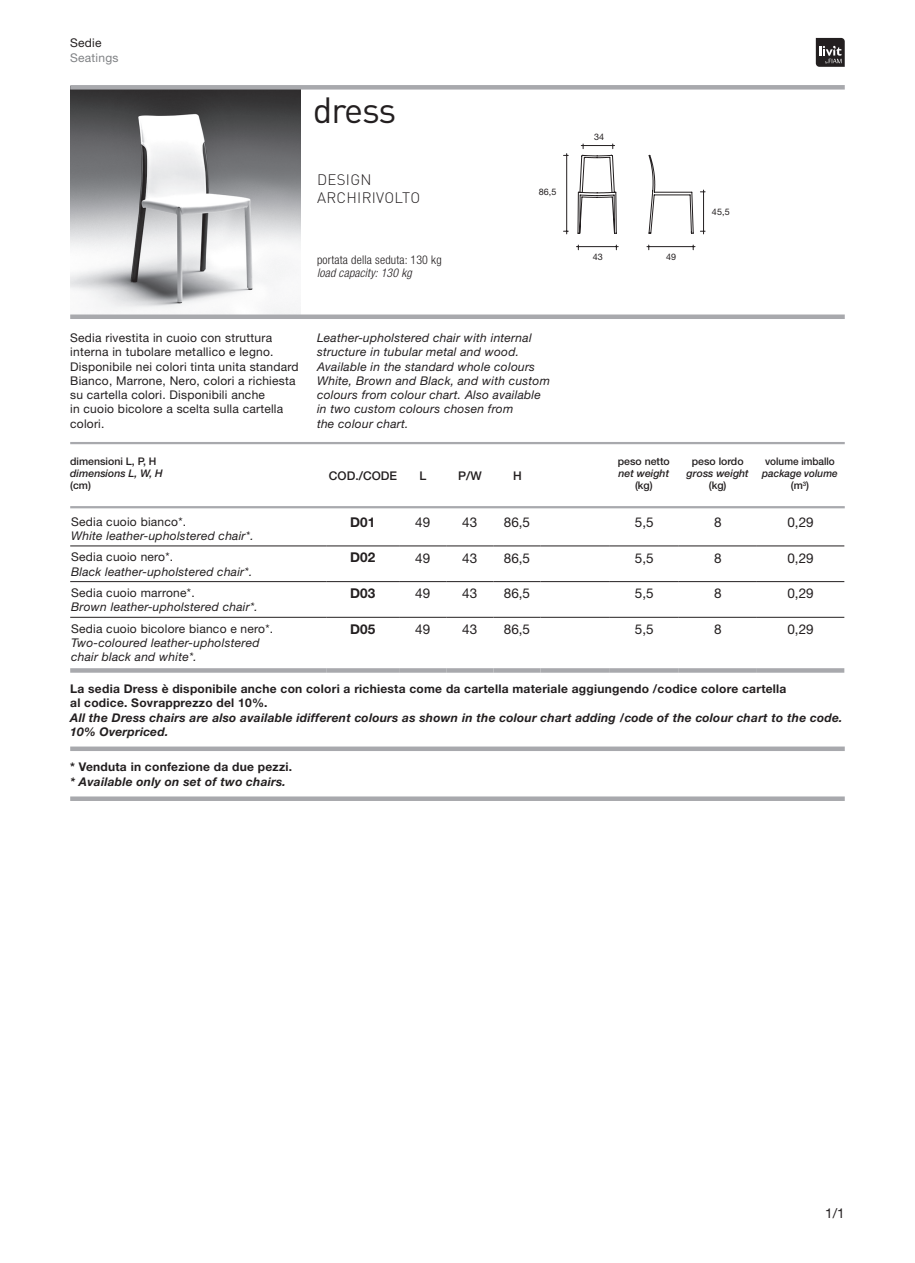
<style>
.page{position:relative;width:915px;height:1263px;background:#fff}
.page>*{position:absolute;margin:0;border:0;box-sizing:border-box;transform-origin:0 0}
.t1{font:36px "DIN";letter-spacing:-.04em;color:#231f20}
.t2{font:300 15px/18px "DIN";letter-spacing:.02em;color:#231f20}
.t3{font:13.5px "Helvetica Neue";color:#231f20}
.t4{font:700 13.5px "Helvetica Neue";color:#231f20}
.t5{font:italic 12px/14.2px "Helvetica Neue";letter-spacing:.02em;color:#231f20}
.t6{font:12px/14.2px "Helvetica Neue";letter-spacing:.02em;color:#231f20}
.t7{font:700 12px/14.2px "Helvetica Neue";letter-spacing:.02em;color:#231f20}
.t8{font:italic 700 12px/14.2px "Helvetica Neue";letter-spacing:.02em;color:#231f20}
.t9{font:300 condensed 12px "Helvetica Neue";letter-spacing:.015em;color:#231f20}
.t10{font:italic 300 condensed 12px "Helvetica Neue";letter-spacing:.015em;color:#231f20}
.t11{font:500 12px "Helvetica Neue";color:#231f20}
.t12{font:12px "Helvetica Neue";letter-spacing:.02em;color:#808285}
.t13{font:500 10.5px "Helvetica Neue";color:#231f20}
.t14{font:italic 500 10.5px "Helvetica Neue";color:#231f20}
.t15{font:italic 500 10.5px/12px "Helvetica Neue";color:#231f20;text-align:center;scale:.95 1}
.t16{font:500 10.5px "Helvetica Neue";color:#231f20;scale:.95 1}
.t17{font:9px "Helvetica Neue";letter-spacing:.01em;color:#231f20}
.s1{font-style:normal}
</style>
<div class="page">
<svg style="left:815px;top:38px;width:29px;height:29px"></svg>
<img style="left:70px;top:90px;width:230px;height:224px">
<div style="left:70px;top:85px;width:774px;height:5px;background:#a8a9ad"></div>
<div style="left:70px;top:314px;width:774px;height:5px;background:#a8a9ad"></div>
<hr style="left:70px;top:442px;width:774px;height:2px;background:#a8a9ad">
<hr style="left:70px;top:506px;width:774px;height:2px;background:#a8a9ad">
<hr style="left:70px;top:546px;width:256px;height:1px;background:#231f20">
<hr style="left:326px;top:546px;width:73px;height:1px;background:#231f20">
<hr style="left:540px;top:546px;width:69px;height:1px;background:#231f20">
<hr style="left:609px;top:546px;width:69px;height:1px;background:#231f20">
<hr style="left:678px;top:546px;width:78px;height:1px;background:#231f20">
<hr style="left:756px;top:546px;width:88px;height:1px;background:#231f20">
<hr style="left:70px;top:581px;width:256px;height:1px;background:#231f20">
<hr style="left:326px;top:581px;width:73px;height:1px;background:#231f20">
<hr style="left:540px;top:581px;width:69px;height:1px;background:#231f20">
<hr style="left:609px;top:581px;width:69px;height:1px;background:#231f20">
<hr style="left:678px;top:581px;width:78px;height:1px;background:#231f20">
<hr style="left:756px;top:581px;width:88px;height:1px;background:#231f20">
<hr style="left:70px;top:617px;width:256px;height:1px;background:#231f20">
<hr style="left:326px;top:617px;width:73px;height:1px;background:#231f20">
<hr style="left:540px;top:617px;width:69px;height:1px;background:#231f20">
<hr style="left:609px;top:617px;width:69px;height:1px;background:#231f20">
<hr style="left:678px;top:617px;width:78px;height:1px;background:#231f20">
<hr style="left:756px;top:617px;width:88px;height:1px;background:#231f20">
<div style="left:70px;top:668px;width:256px;height:5px;background:#a8a9ad"></div>
<div style="left:326px;top:668px;width:73px;height:5px;background:#a8a9ad"></div>
<div style="left:399px;top:668px;width:47px;height:5px;background:#a8a9ad"></div>
<div style="left:446px;top:668px;width:47px;height:5px;background:#a8a9ad"></div>
<div style="left:493px;top:668px;width:47px;height:5px;background:#a8a9ad"></div>
<div style="left:540px;top:668px;width:69px;height:5px;background:#a8a9ad"></div>
<div style="left:609px;top:668px;width:69px;height:5px;background:#a8a9ad"></div>
<div style="left:678px;top:668px;width:78px;height:5px;background:#a8a9ad"></div>
<div style="left:756px;top:668px;width:88px;height:5px;background:#a8a9ad"></div>
<hr style="left:399px;top:546px;width:47px;height:1px;background:#231f20">
<hr style="left:446px;top:546px;width:47px;height:1px;background:#231f20">
<hr style="left:493px;top:546px;width:47px;height:1px;background:#231f20">
<hr style="left:399px;top:581px;width:47px;height:1px;background:#231f20">
<hr style="left:446px;top:581px;width:47px;height:1px;background:#231f20">
<hr style="left:493px;top:581px;width:47px;height:1px;background:#231f20">
<hr style="left:399px;top:617px;width:47px;height:1px;background:#231f20">
<hr style="left:446px;top:617px;width:47px;height:1px;background:#231f20">
<hr style="left:493px;top:617px;width:47px;height:1px;background:#231f20">
<hr style="left:581px;top:145px;width:33px;height:1px;background:#231f20">
<hr style="left:576px;top:246px;width:42px;height:1px;background:#231f20">
<hr style="left:646px;top:246px;width:48px;height:1px;background:#231f20">
<hr style="left:566px;top:154px;width:1px;height:80px;background:#231f20">
<hr style="left:703px;top:190px;width:1px;height:44px;background:#231f20">
<svg style="left:577px;top:155px;width:116px;height:79px"></svg>
<div style="left:70px;top:746px;width:774px;height:5px;background:#a8a9ad"></div>
<div style="left:70px;top:796px;width:774px;height:5px;background:#a8a9ad"></div>
<p class="t6" style="left:70px;top:36px;width:33px">Sedie</p>
<p class="t12" style="left:70px;top:50px;width:50px">Seatings</p>
<h1 class="t1" style="left:313px;top:87px;width:85px">dress</h1>
<p class="t2" style="left:317px;top:171px;width:104px">DESIGN<br>ARCHIRIVOLTO</p>
<p class="t9" style="left:317px;top:252px;width:126px">portata della seduta: 130 kg</p>
<p class="t10" style="left:317px;top:266px;width:96px">load capacity: 130 kg</p>
<p class="t17" style="left:538px;top:186px;width:19px">86,5</p>
<p class="t6" style="left:70px;top:331px;width:230px">Sedia rivestita in cuoio con struttura interna in tubolare metallico e legno.<br>Disponibile nei colori tinta unita standard Bianco, Marrone, Nero, colori a richiesta su cartella colori. Disponibili anche<br>in cuoio bicolore a scelta sulla cartella colori.</p>
<p class="t5" style="left:317px;top:330px;width:234px">Leather-upholstered chair with internal structure in tubular metal and wood.<br>Available in the standard whole colours White, Brown and Black, and with custom colours from colour chart. Also available in two custom colours chosen from<br>the colour chart.</p>
<p class="t17" style="left:594px;top:132px;width:12px">34</p>
<p class="t17" style="left:592px;top:251px;width:12px">43</p>
<p class="t17" style="left:665px;top:251px;width:12px">49</p>
<p class="t17" style="left:711px;top:206px;width:19px">45,5</p>
<p class="t13" style="left:70px;top:455px;width:88px">dimensioni L, P, H</p>
<p class="t14" style="left:70px;top:467px;width:94px">dimensions L, W, H</p>
<p class="t13" style="left:70px;top:479px;width:22px">(cm)</p>
<p class="t6" style="left:71px;top:514px;width:117px">Sedia cuoio bianco*.</p>
<p class="t5" style="left:71px;top:528px;width:184px">White leather-upholstered chair*.</p>
<p class="t11" style="left:329px;top:469px;width:70px">COD./CODE</p>
<p class="t11" style="left:419px;top:469px;width:8px">L</p>
<p class="t11" style="left:458px;top:469px;width:25px">P/W</p>
<p class="t11" style="left:513px;top:469px;width:10px">H</p>
<p class="t13" style="left:617px;top:455px;width:53px">peso netto</p>
<p class="t14" style="left:618px;top:467px;width:52px">net weight</p>
<p class="t13" style="left:634px;top:479px;width:19px">(kg)</p>
<p class="t13" style="left:691px;top:455px;width:53px">peso lordo</p>
<p class="t14" style="left:686px;top:467px;width:64px">gross weight</p>
<p class="t13" style="left:708px;top:479px;width:19px">(kg)</p>
<p class="t16" style="left:764px;top:455px;width:75px">volume imballo</p>
<p class="t15" style="left:761px;top:467px;width:81px">package volume <span class="s1">(m</span><sup>3</sup><span class="s1">)</span></p>
<p class="t4" style="left:350px;top:514px;width:27px">D01</p>
<p class="t3" style="left:415px;top:514px;width:17px">49</p>
<p class="t3" style="left:462px;top:514px;width:17px">43</p>
<p class="t3" style="left:503px;top:514px;width:28px">86,5</p>
<p class="t3" style="left:634px;top:514px;width:20px">5,5</p>
<p class="t3" style="left:713px;top:514px;width:9px">8</p>
<p class="t3" style="left:787px;top:514px;width:28px">0,29</p>
<p class="t6" style="left:71px;top:550px;width:104px">Sedia cuoio nero*.</p>
<p class="t5" style="left:71px;top:564px;width:183px">Black leather-upholstered chair*.</p>
<p class="t4" style="left:350px;top:549px;width:27px">D02</p>
<p class="t3" style="left:415px;top:550px;width:17px">49</p>
<p class="t3" style="left:462px;top:550px;width:17px">43</p>
<p class="t3" style="left:503px;top:550px;width:28px">86,5</p>
<p class="t3" style="left:634px;top:550px;width:20px">5,5</p>
<p class="t3" style="left:713px;top:550px;width:9px">8</p>
<p class="t3" style="left:787px;top:550px;width:28px">0,29</p>
<p class="t6" style="left:71px;top:585px;width:125px">Sedia cuoio marrone*.</p>
<p class="t5" style="left:71px;top:600px;width:188px">Brown leather-upholstered chair*.</p>
<p class="t4" style="left:350px;top:585px;width:27px">D03</p>
<p class="t3" style="left:415px;top:585px;width:17px">49</p>
<p class="t3" style="left:462px;top:585px;width:17px">43</p>
<p class="t3" style="left:503px;top:585px;width:28px">86,5</p>
<p class="t3" style="left:634px;top:585px;width:20px">5,5</p>
<p class="t3" style="left:713px;top:585px;width:9px">8</p>
<p class="t3" style="left:787px;top:585px;width:28px">0,29</p>
<p class="t6" style="left:71px;top:621px;width:203px">Sedia cuoio bicolore bianco e nero*.</p>
<p class="t5" style="left:71px;top:635px;width:190px">Two-coloured leather-upholstered chair black and white*.</p>
<p class="t4" style="left:350px;top:621px;width:27px">D05</p>
<p class="t3" style="left:415px;top:621px;width:17px">49</p>
<p class="t3" style="left:462px;top:621px;width:17px">43</p>
<p class="t3" style="left:503px;top:621px;width:28px">86,5</p>
<p class="t3" style="left:634px;top:621px;width:20px">5,5</p>
<p class="t3" style="left:713px;top:621px;width:9px">8</p>
<p class="t3" style="left:787px;top:621px;width:28px">0,29</p>
<p class="t7" style="left:70px;top:681px;width:717px">La sedia Dress è disponibile anche con colori a richiesta come da cartella materiale aggiungendo /codice colore cartella al codice. Sovrapprezzo del 10%.</p>
<p class="t8" style="left:70px;top:710px;width:773px">All the Dress chairs are also available idifferent colours as shown in the colour chart adding /code of the colour chart to the code.<br>10% Overpriced.</p>
<p class="t7" style="left:70px;top:760px;width:223px">* Venduta in confezione da due pezzi.</p>
<p class="t8" style="left:70px;top:774px;width:217px">* Available only on set of two chairs.</p>
<p class="t3" style="left:825px;top:1205px;width:21px">1/1</p>
</div>
